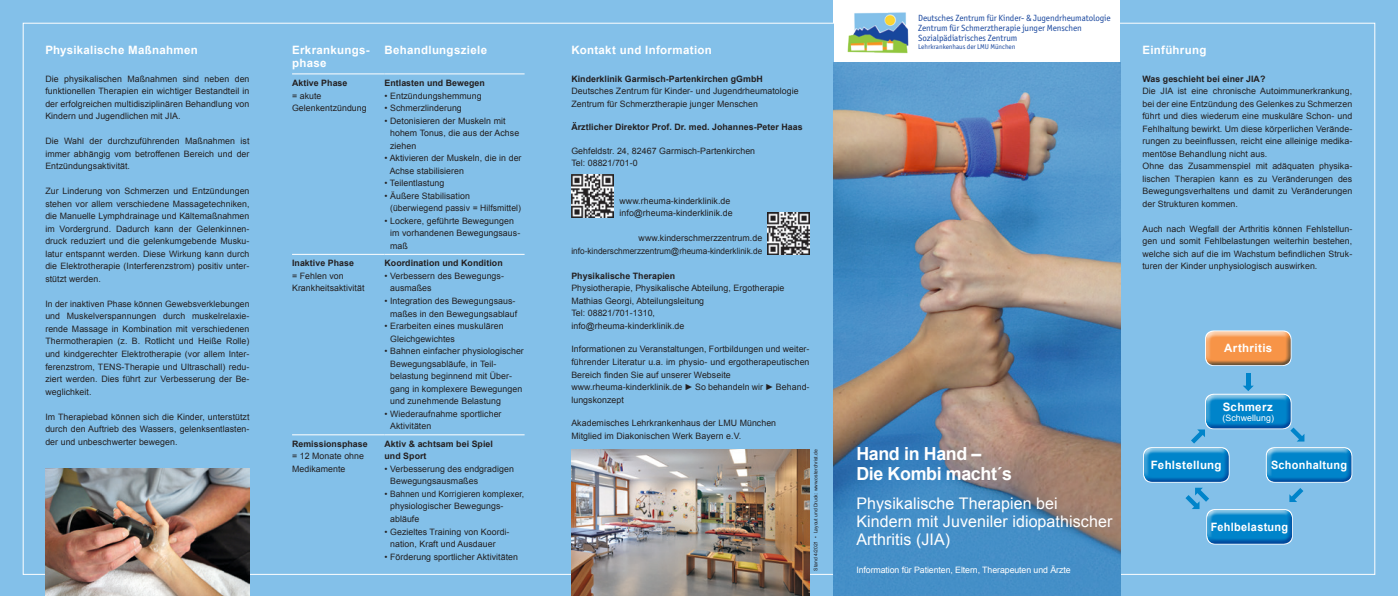
<style>
.page{position:relative;width:1398px;height:596px;background:#fff}
.page>*{position:absolute;margin:0;border:0;box-sizing:border-box;transform-origin:0 0}
.t1{font:700 18px/20px "Arial";letter-spacing:-.02em;color:#fff}
.t2{font:16px/18px "Arial";letter-spacing:.005em;color:#fff}
.t3{font:700 11.5px/13px "Arial";letter-spacing:.025em;color:#fff}
.t4{font:700 11.5px "Arial";letter-spacing:.025em;color:#fff;scale:.95 1}
.t5{font:9px/10.3px "Officina Sans ITC Std";letter-spacing:-.01em;color:#18469d}
.t6{font:8.8px/12.5px "Arial";letter-spacing:.005em;color:#231f20}
.t7{font:700 8.8px/12.5px "Arial";letter-spacing:.005em;color:#231f20}
.t8{font:8.8px "Arial";letter-spacing:-.01em;color:#fff}
.t9{font:8.6px "Arial";color:#231f20;scale:.96 1}
.t10{font:7px "Officina Sans ITC Std";letter-spacing:-.005em;color:#18469d}
.t11{font:5px "Arial";color:#231f20}
</style>
<div class="page">
<div style="left:0;top:0;width:833px;height:595px;background:#83c0e9"></div>
<div style="left:1120px;top:0;width:277px;height:595px;background:#83c0e9"></div>
<img style="left:833px;top:62px;width:287px;height:533px">
<img style="left:847px;top:12px;width:62px;height:42px">
<img style="left:45px;top:468px;width:204px;height:127px">
<hr style="left:292px;top:254px;width:92px;height:1px;background:#fff">
<hr style="left:384px;top:254px;width:140px;height:1px;background:#fff">
<hr style="left:292px;top:434px;width:92px;height:1px;background:#fff">
<hr style="left:384px;top:434px;width:140px;height:1px;background:#fff">
<hr style="left:292px;top:74px;width:92px;height:1px;background:#fff">
<hr style="left:384px;top:74px;width:140px;height:1px;background:#fff">
<img style="left:571px;top:449px;width:238px;height:146px">
<img style="left:768px;top:212px;width:41px;height:42px">
<img style="left:571px;top:174px;width:43px;height:43px">
<svg style="left:1185px;top:487px;width:24px;height:21px"></svg>
<svg style="left:1290px;top:428px;width:14px;height:13px"></svg>
<svg style="left:1191px;top:429px;width:14px;height:14px"></svg>
<svg style="left:1289px;top:488px;width:14px;height:13px"></svg>
<svg style="left:1243px;top:385px;width:10px;height:6px"></svg>
<hr style="left:1246px;top:373px;width:4px;height:15px;background:#0084ca">
<div style="left:1203px;top:509px;width:95px;height:35px;background:#3f6cb5;opacity:.75"></div>
<div style="left:1263px;top:447px;width:94px;height:35px;background:#3f6cb5;opacity:.75"></div>
<div style="left:1205px;top:393px;width:86px;height:36px;background:#94b1d6;border-radius:9px"></div>
<div style="left:1143px;top:447px;width:91px;height:35px;background:#3f6cb5;opacity:.75"></div>
<div style="left:1205px;top:393px;width:89px;height:30px;background:#fff;opacity:.75"></div>
<div style="left:1205px;top:394px;width:91px;height:34px;background:#3f6cb5;opacity:.75"></div>
<div style="left:1205px;top:330px;width:86px;height:36px;background:#d7dee7;border-radius:9px"></div>
<div style="left:1205px;top:330px;width:89px;height:29px;background:#fff;opacity:.75"></div>
<div style="left:1205px;top:331px;width:90px;height:34px;background:#3f6cb5;opacity:.75"></div>
<h3 class="t3" style="left:45px;top:44px;width:154px">Physikalische Maßnahmen</h3>
<p class="t6" style="left:45px;top:72px;width:206px;text-align:justify">Die physikalischen Maßnahmen sind neben den funktionellen Therapien ein wichtiger Bestandteil in der erfolgreichen multidisziplinären Behandlung von Kindern und Jugendlichen mit JIA.</p>
<p class="t6" style="left:45px;top:135px;width:206px;text-align:justify">Die Wahl der durchzuführenden Maßnahmen ist immer abhängig vom betroffenen Bereich und der Entzündungsaktivität.</p>
<p class="t6" style="left:45px;top:185px;width:206px;text-align:justify">Zur Linderung von Schmerzen und Entzündungen stehen vor allem verschiedene Massagetechniken, die Manuelle Lymphdrainage und Kältemaßnahmen im Vordergrund. Dadurch kann der Gelenkinnen&shy;druck reduziert und die gelenkumgebende Musku&shy;latur entspannt werden. Diese Wirkung kann durch die Elektrotherapie (Interferenzstrom) positiv unter&shy;stützt werden.</p>
<p class="t6" style="left:45px;top:297px;width:206px;text-align:justify">In der inaktiven Phase können Gewebsverklebungen und Muskelverspannungen durch muskelrelaxie&shy;rende Massage in Kombination mit verschiedenen Thermotherapien (z. B. Rotlicht und Heiße Rolle) und kindgerechter Elektrotherapie (vor allem Inter&shy;ferenzstrom, TENS-Therapie und Ultraschall) redu&shy;ziert werden. Dies führt zur Verbesserung der Be&shy;weglichkeit.</p>
<p class="t6" style="left:45px;top:410px;width:206px;text-align:justify">Im Therapiebad können sich die Kinder, unterstützt durch den Auftrieb des Wassers, gelenksentlasten&shy;der und unbeschwerter bewegen.</p>
<h3 class="t3" style="left:292px;top:44px;width:79px">Erkrankungs&shy;phase</h3>
<h3 class="t3" style="left:384px;top:44px;width:104px">Behandlungsziele</h3>
<p class="t7" style="left:292px;top:77px;width:57px">Aktive Phase</p>
<p class="t6" style="left:292px;top:89px;width:76px">= akute<br>Gelenkentzündung</p>
<p class="t7" style="left:384px;top:77px;width:102px">Entlasten und Bewegen</p>
<p class="t6" style="left:384px;top:89px;width:99px">• Entzündungshemmung</p>
<p class="t6" style="left:384px;top:102px;width:79px">• Schmerzlinderung</p>
<p class="t6" style="left:390px;top:114px;width:131px;text-indent:-6px">• Detonisieren der Muskeln mit hohem Tonus, die aus der Achse ziehen</p>
<p class="t6" style="left:390px;top:152px;width:133px;text-indent:-5px">• Aktivieren der Muskeln, die in der<br>Achse stabilisieren</p>
<p class="t6" style="left:384px;top:177px;width:61px">• Teilentlastung</p>
<p class="t6" style="left:390px;top:189px;width:132px;text-indent:-6px">• Äußere Stabilisation (überwiegend passiv = Hilfsmittel)</p>
<p class="t6" style="left:390px;top:214px;width:132px;text-indent:-6px">• Lockere, geführte Bewegungen im vorhandenen Bewegungsaus&shy;maß</p>
<p class="t7" style="left:292px;top:257px;width:63px">Inaktive Phase</p>
<p class="t6" style="left:292px;top:269px;width:74px">= Fehlen von<br>Krankheitsaktivität</p>
<p class="t7" style="left:292px;top:437px;width:77px">Remissionsphase</p>
<p class="t6" style="left:292px;top:450px;width:73px">= 12 Monate ohne<br>Medikamente</p>
<p class="t7" style="left:384px;top:257px;width:120px">Koordination und Kondition</p>
<p class="t6" style="left:390px;top:269px;width:115px;text-indent:-6px">• Verbessern des Bewegungs&shy;ausmaßes</p>
<p class="t6" style="left:384px;top:294px;width:134px;text-align:right">• Integration des Bewegungsaus&shy;maßes in den Bewegungsablauf</p>
<p class="t6" style="left:390px;top:319px;width:115px;text-indent:-6px">• Erarbeiten eines muskulären<br>Gleichgewichtes</p>
<p class="t6" style="left:390px;top:344px;width:135px;text-indent:-6px">• Bahnen einfacher physiologischer<br>Bewegungsabläufe, in Teil&shy;belastung beginnend mit Über&shy;gang in komplexere Bewegungen und zunehmende Belastung</p>
<p class="t6" style="left:390px;top:407px;width:113px;text-indent:-6px">• Wiederaufnahme sportlicher<br>Aktivitäten</p>
<p class="t7" style="left:384px;top:437px;width:110px">Aktiv &amp; achtsam bei Spiel und Sport</p>
<p class="t6" style="left:390px;top:462px;width:125px;text-indent:-6px">• Verbesserung des endgradigen<br>Bewegungsausmaßes</p>
<p class="t6" style="left:390px;top:487px;width:136px;text-indent:-6px">• Bahnen und Korrigieren komplexer, physiologischer Bewegungs&shy;abläufe</p>
<p class="t6" style="left:390px;top:525px;width:120px;text-indent:-6px">• Gezieltes Training von Koordi&shy;nation, Kraft und Ausdauer</p>
<p class="t6" style="left:384px;top:550px;width:135px">• Förderung sportlicher Aktivitäten</p>
<h3 class="t3" style="left:571px;top:44px;width:142px">Kontakt und Information</h3>
<p class="t7" style="left:571px;top:73px;width:193px">Kinderklinik Garmisch-Partenkirchen gGmbH</p>
<p class="t6" style="left:571px;top:85px;width:229px">Deutsches Zentrum für Kinder- und Jugendrheumatologie<br>Zentrum für Schmerztherapie junger Menschen</p>
<p class="t7" style="left:571px;top:121px;width:233px">Ärztlicher Direktor Prof. Dr. med. Johannes-Peter Haas</p>
<p class="t6" style="left:571px;top:144px;width:185px">Gehfeldstr. 24, 82467 Garmisch-Partenkirchen<br>Tel: 08821/701-0</p>
<p class="t6" style="left:619px;top:194px;width:115px">www.rheuma-kinderklinik.de info@rheuma-kinderklinik.de</p>
<p class="t6" style="left:638px;top:232px;width:125px">www.kinderschmerzzentrum.de</p>
<p class="t9" style="left:571px;top:245px;width:200px">info-kinderschmerzzentrum@rheuma-kinderklinik.de</p>
<p class="t7" style="left:571px;top:270px;width:105px">Physikalische Therapien</p>
<p class="t6" style="left:571px;top:282px;width:215px">Physiotherapie, Physikalische Abteilung, Ergotherapie Mathias Georgi, Abteilungsleitung<br>Tel: 08821/701-1310,<br>info@rheuma-kinderklinik.de</p>
<p class="t6" style="left:571px;top:343px;width:240px">Informationen zu Veranstaltungen, Fortbildungen und weiter&shy;führender Literatur u.a. im physio- und ergotherapeutischen Bereich finden Sie auf unserer Webseite www.rheuma-kinderklinik.de ► So behandeln wir ► Behand&shy;lungskonzept</p>
<p class="t6" style="left:571px;top:416px;width:206px">Akademisches Lehrkrankenhaus der LMU München<br>Mitglied im Diakonischen Werk Bayern e.V.</p>
<p class="t11" style="left:812px;top:570px;width:122px;rotate:-90deg">Stand 4/2021 • Layout und Druck: www.osterchrist.de</p>
<p class="t5" style="left:918px;top:12px;width:194px">Deutsches Zentrum für Kinder- &amp; Jugendrheumatologie<br>Zentrum für Schmerztherapie junger Menschen<br>Sozialpädiatrisches Zentrum</p>
<p class="t10" style="left:918px;top:43px;width:99px">Lehrkrankenhaus der LMU München</p>
<h3 class="t3" style="left:1142px;top:44px;width:66px">Einführung</h3>
<p class="t7" style="left:1142px;top:73px;width:124px">Was geschieht bei einer JIA?</p>
<p class="t6" style="left:1142px;top:85px;width:211px">Die JIA ist eine chronische Autoimmunerkrankung, bei der eine Entzündung des Gelenkes zu Schmerzen führt und dies wiederum eine muskuläre Schon- und Fehlhaltung bewirkt. Um diese körperlichen Verände&shy;rungen zu beeinflussen, reicht eine alleinige medika&shy;mentöse Behandlung nicht aus.<br>Ohne das Zusammenspiel mit adäquaten physika&shy;lischen Therapien kann es zu Veränderungen des Bewegungsverhaltens und damit zu Veränderungen der Strukturen kommen.</p>
<p class="t6" style="left:1142px;top:222px;width:211px;text-align:justify">Auch nach Wegfall der Arthritis können Fehlstellun&shy;gen und somit Fehlbelastungen weiterhin bestehen, welche sich auf die im Wachstum befindlichen Struk&shy;turen der Kinder unphysiologisch auswirken.</p>
<h3 class="t4" style="left:1209px;top:340px;width:83px">Fehlbelastung</h3>
<h3 class="t3" style="left:1224px;top:342px;width:50px">Arthritis</h3>
<h1 class="t1" style="left:856px;top:444px;width:157px">Hand in Hand –<br>Die Kombi macht´s</h1>
<h2 class="t2" style="left:856px;top:494px;width:257px">Physikalische Therapien bei<br>Kindern mit Juveniler idiopathischer<br>Arthritis (JIA)</h2>
<p class="t8" style="left:856px;top:564px;width:216px">Information für Patienten, Eltern, Therapeuten und Ärzte</p>
<h3 class="t3" style="left:1222px;top:400px;width:52px">Schmerz</h3>
<p class="t8" style="left:1222px;top:411px;width:53px">(Schwellung)</p>
<h3 class="t4" style="left:1209px;top:404px;width:83px">Fehlbelastung</h3>
<h3 class="t4" style="left:1147px;top:457px;width:83px">Fehlbelastung</h3>
<h3 class="t4" style="left:1271px;top:457px;width:81px">Schonhaltung</h3>
<h3 class="t3" style="left:1150px;top:458px;width:72px">Fehlstellung</h3>
<h3 class="t4" style="left:1270px;top:457px;width:57px">Fehlbelas</h3>
<h3 class="t4" style="left:1210px;top:519px;width:83px">Fehlbelastung</h3>
</div>
